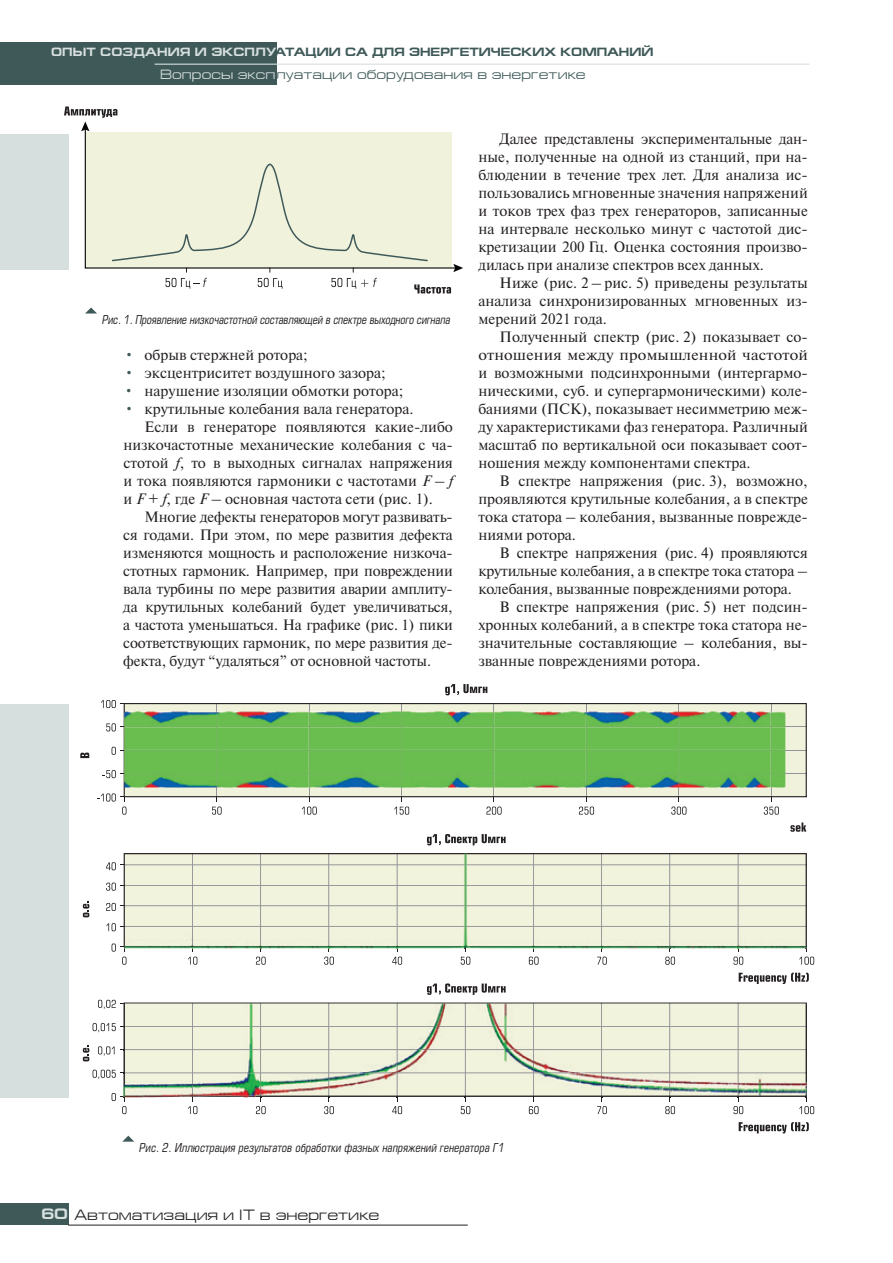
<style>
.page{position:relative;width:893px;height:1263px;background:#fff}
.page>*{position:absolute;margin:0;border:0;box-sizing:border-box;transform-origin:0 0}
.t1{font:15px/18px "Newton C";color:#231f20;text-align:justify}
.t2{font:15px "Europe Ext";color:#231f20}
.t3{font:13.5px "Europe Ext";letter-spacing:.005em;color:#3f5959}
.t4{font:italic 12px "Europe Cond";letter-spacing:-.01em;color:#231f20}
.t5{font:700 12px "Europe Ext";color:#3f5959}
.s1{color:#d6dfde}
.s2{color:#3f5959}
.s3{font-style:italic}
.s4{font-weight:700;color:#d6dfde}
</style>
<div class="page">
<div style="left:0;top:134px;width:68px;height:136px;background:#d6dfde"></div>
<div style="left:0;top:704px;width:68px;height:394px;background:#d6dfde"></div>
<svg style="left:85px;top:307px;width:12px;height:6px"></svg>
<svg style="left:122px;top:1136px;width:12px;height:6px"></svg>
<svg style="left:124px;top:703px;width:683px;height:94px;background:#d6d7c4"></svg>
<img style="left:124px;top:711px;width:661px;height:76px">
<img style="left:125px;top:727px;width:660px;height:1px">
<img style="left:125px;top:750px;width:660px;height:1px">
<img style="left:125px;top:773px;width:660px;height:1px">
<img style="left:216px;top:711px;width:1px;height:76px">
<img style="left:309px;top:711px;width:1px;height:76px">
<img style="left:401px;top:711px;width:1px;height:76px">
<img style="left:493px;top:711px;width:1px;height:76px">
<img style="left:586px;top:711px;width:1px;height:76px">
<img style="left:678px;top:711px;width:1px;height:76px">
<img style="left:771px;top:711px;width:1px;height:76px">
<img style="left:124px;top:854px;width:682px;height:93px">
<img style="left:124px;top:1003px;width:683px;height:94px">
<svg style="left:427px;top:834px;width:79px;height:11px"></svg>
<svg style="left:739px;top:972px;width:70px;height:12px"></svg>
<svg style="left:83px;top:901px;width:6px;height:16px"></svg>
<svg style="left:106px;top:862px;width:18px;height:8px"></svg>
<svg style="left:106px;top:882px;width:18px;height:9px"></svg>
<svg style="left:106px;top:903px;width:18px;height:8px"></svg>
<svg style="left:106px;top:923px;width:18px;height:8px"></svg>
<svg style="left:112px;top:943px;width:15px;height:22px"></svg>
<svg style="left:188px;top:947px;width:9px;height:18px"></svg>
<svg style="left:256px;top:947px;width:10px;height:18px"></svg>
<svg style="left:324px;top:947px;width:10px;height:18px"></svg>
<svg style="left:392px;top:947px;width:10px;height:18px"></svg>
<svg style="left:461px;top:947px;width:9px;height:18px"></svg>
<svg style="left:529px;top:947px;width:10px;height:18px"></svg>
<svg style="left:597px;top:947px;width:10px;height:18px"></svg>
<svg style="left:665px;top:947px;width:10px;height:18px"></svg>
<svg style="left:733px;top:947px;width:10px;height:18px"></svg>
<svg style="left:799px;top:947px;width:15px;height:18px"></svg>
<svg style="left:445px;top:684px;width:42px;height:11px"></svg>
<svg style="left:790px;top:822px;width:16px;height:10px"></svg>
<svg style="left:80px;top:753px;width:9px;height:5px"></svg>
<svg style="left:101px;top:700px;width:23px;height:8px"></svg>
<svg style="left:106px;top:723px;width:18px;height:8px"></svg>
<svg style="left:112px;top:747px;width:12px;height:8px"></svg>
<svg style="left:103px;top:770px;width:21px;height:8px"></svg>
<svg style="left:97px;top:793px;width:30px;height:22px"></svg>
<svg style="left:212px;top:797px;width:10px;height:18px"></svg>
<svg style="left:302px;top:797px;width:15px;height:18px"></svg>
<svg style="left:394px;top:797px;width:15px;height:18px"></svg>
<svg style="left:486px;top:797px;width:16px;height:18px"></svg>
<svg style="left:579px;top:797px;width:15px;height:18px"></svg>
<svg style="left:671px;top:797px;width:15px;height:18px"></svg>
<svg style="left:764px;top:797px;width:15px;height:18px"></svg>
<svg style="left:427px;top:983px;width:79px;height:12px"></svg>
<svg style="left:739px;top:1122px;width:70px;height:11px"></svg>
<svg style="left:83px;top:1045px;width:6px;height:16px"></svg>
<svg style="left:98px;top:1000px;width:26px;height:9px"></svg>
<svg style="left:93px;top:1023px;width:31px;height:9px"></svg>
<svg style="left:98px;top:1046px;width:26px;height:9px"></svg>
<svg style="left:93px;top:1070px;width:31px;height:9px"></svg>
<svg style="left:112px;top:1093px;width:15px;height:21px"></svg>
<svg style="left:188px;top:1096px;width:9px;height:18px"></svg>
<svg style="left:256px;top:1096px;width:10px;height:18px"></svg>
<svg style="left:324px;top:1096px;width:10px;height:18px"></svg>
<svg style="left:392px;top:1096px;width:10px;height:18px"></svg>
<svg style="left:461px;top:1096px;width:9px;height:18px"></svg>
<svg style="left:529px;top:1096px;width:10px;height:18px"></svg>
<svg style="left:597px;top:1096px;width:10px;height:18px"></svg>
<svg style="left:665px;top:1096px;width:10px;height:18px"></svg>
<svg style="left:733px;top:1096px;width:10px;height:18px"></svg>
<svg style="left:799px;top:1096px;width:15px;height:18px"></svg>
<div style="left:0;top:1203px;width:68px;height:22px;background:#3f5959"></div>
<hr style="left:68px;top:1225px;width:400px;height:1px;background:#231f20">
<div style="left:0;top:43px;width:276px;height:42px;background:#3f5959"></div>
<hr style="left:155px;top:64px;width:654px;height:1px;background:#d6dfde">
<div style="left:84px;top:131px;width:369px;height:138px;background:#f1f2dc"></div>
<svg style="left:453px;top:264px;width:10px;height:8px"></svg>
<svg style="left:64px;top:106px;width:53px;height:25px"></svg>
<svg style="left:414px;top:284px;width:37px;height:10px"></svg>
<svg style="left:258px;top:278px;width:24px;height:11px"></svg>
<svg style="left:165px;top:278px;width:42px;height:11px"></svg>
<svg style="left:331px;top:278px;width:46px;height:11px"></svg>
<p class="t5" style="left:51px;top:45px;width:604px"><span class="s1">ОПЫТ СОЗДАНИЯ И ЭКСПЛУ</span>АТАЦИИ СА ДЛЯ ЭНЕРГЕТИЧЕСКИХ КОМПАНИЙ</p>
<p class="t3" style="left:160px;top:67px;width:427px"><span class="s1">Вопросы эксп</span>луатации оборудования в энергетике</p>
<p class="t4" style="left:102px;top:312px;width:350px">Рис. 1. Проявление низкочастотной составляющей в спектре выходного сигнала</p>
<p class="t1" style="left:124px;top:346px;width:185px"><span class="s2">•</span> обрыв стержней ротора;</p>
<p class="t1" style="left:124px;top:364px;width:263px"><span class="s2">•</span> эксцентриситет воздушного зазора;</p>
<p class="t1" style="left:123px;top:382px;width:282px"><span class="s2">•</span> нарушение изоляции обмотки ротора;</p>
<p class="t1" style="left:124px;top:400px;width:291px"><span class="s2">•</span> крутильные колебания вала генератора.</p>
<p class="t1" style="left:145px;top:418px;width:310px">Если в генераторе появляются какие-либо</p>
<p class="t1" style="left:123px;top:436px;width:331px">низкочастотные механические колебания с ча-</p>
<p class="t1" style="left:123px;top:454px;width:331px">стотой <span class="s3">f</span>, то в выходных сигналах напряжения</p>
<p class="t1" style="left:123px;top:472px;width:331px">и тока появляются гармоники с частотами <span class="s3">F</span> – <span class="s3">f</span></p>
<p class="t1" style="left:123px;top:490px;width:311px">и <span class="s3">F</span> + <span class="s3">f</span>, где <span class="s3">F</span> – основная частота сети (рис. 1).</p>
<p class="t1" style="left:145px;top:508px;width:310px">Многие дефекты генераторов могут развивать-</p>
<p class="t1" style="left:123px;top:526px;width:331px">ся годами. При этом, по мере развития дефекта</p>
<p class="t1" style="left:123px;top:544px;width:331px">изменяются мощность и расположение низкоча-</p>
<p class="t1" style="left:123px;top:562px;width:331px">стотных гармоник. Например, при повреждении</p>
<p class="t1" style="left:123px;top:580px;width:331px">вала турбины по мере развития аварии амплиту-</p>
<p class="t1" style="left:123px;top:598px;width:331px">да крутильных колебаний будет увеличиваться,</p>
<p class="t1" style="left:123px;top:616px;width:331px">а частота уменьшаться. На графике (рис. 1) пики</p>
<p class="t1" style="left:123px;top:634px;width:331px">соответствующих гармоник, по мере развития де-</p>
<p class="t1" style="left:123px;top:652px;width:309px">фекта, будут “удаляться” от основной частоты.</p>
<p class="t1" style="left:478px;top:130px;width:331px;text-indent:21px">Далее представлены экспериментальные дан&shy;ные, полученные на одной из станций, при на&shy;блюдении в течение трех лет. Для анализа ис&shy;пользовались мгновенные значения напряжений и токов трех фаз трех генераторов, записанные на интервале несколько минут с частотой дис&shy;кретизации 200 Гц. Оценка состояния произво&shy;дилась при анализе спектров всех данных.</p>
<p class="t1" style="left:478px;top:274px;width:331px;text-indent:21px">Ниже (рис. 2 – рис. 5) приведены результаты анализа синхронизированных мгновенных из&shy;мерений 2021 года.</p>
<p class="t1" style="left:478px;top:328px;width:331px;text-indent:21px">Полученный спектр (рис. 2) показывает со&shy;отношения между промышленной частотой и возможными подсинхронными (интергармо&shy;ническими, суб. и супергармоническими) коле&shy;баниями (ПСК), показывает несимметрию меж&shy;ду характеристиками фаз генератора. Различный масштаб по вертикальной оси показывает соот&shy;ношения между компонентами спектра.</p>
<p class="t1" style="left:478px;top:472px;width:331px;text-indent:21px">В спектре напряжения (рис. 3), возможно, проявляются крутильные колебания, а в спектре тока статора – колебания, вызванные поврежде&shy;ниями ротора.</p>
<p class="t1" style="left:478px;top:544px;width:331px;text-indent:21px">В спектре напряжения (рис. 4) проявляются крутильные колебания, а в спектре тока статора – колебания, вызванные повреждениями ротора.</p>
<p class="t1" style="left:478px;top:598px;width:331px;text-indent:21px">В спектре напряжения (рис. 5) нет подсин&shy;хронных колебаний, а в спектре тока статора не&shy;значительные составляющие – колебания, вы&shy;званные повреждениями ротора.</p>
<p class="t4" style="left:139px;top:1140px;width:366px">Рис. 2. Иллюстрация результатов обработки фазных напряжений генератора Г1</p>
<p class="t2" style="left:41px;top:1206px;width:339px"><span class="s4">60</span> Автоматизация и IT в энергетике</p>
</div>
